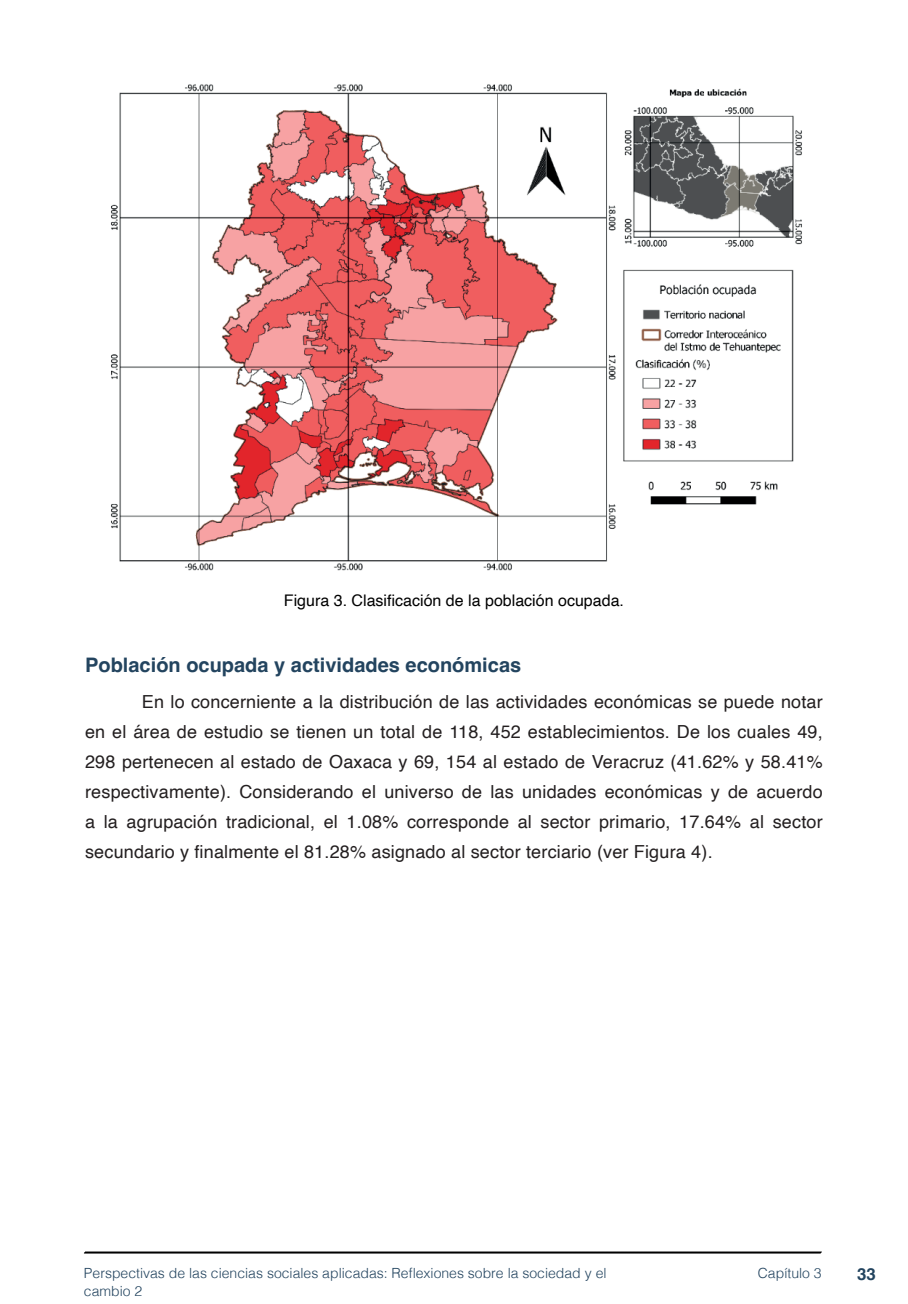
<style>
.page{position:relative;width:908px;height:1304px;background:#fff}
.page>*{position:absolute;margin:0;border:0;box-sizing:border-box;transform-origin:0 0}
.Subtitulo{font:700 20px "Helvetica";color:#23445f}
.txt{font:18px/30px "Helvetica";letter-spacing:.01em;color:#231f20;text-align:justify}
.t1{font:700 16.8px "Helvetica";color:#23445f}
.imagens_graf_tab{font:16px "Helvetica";color:#000}
.t2{font:300 14px/18px "Helvetica";color:#23445f}
</style>
<div class="page">
<svg style="left:84px;top:1251px;width:737px;height:3px;background:#515151"></svg>
<img style="left:110px;top:84px;width:692px;height:487px">
<p class="imagens_graf_tab" style="left:284px;top:588px;width:341px">Figura 3. Clasificación de la población ocupada.</p>
<p class="Subtitulo" style="left:85px;top:653px;width:437px">Población ocupada y actividades económicas</p>
<p class="txt" style="left:85px;top:687px;width:738px;text-indent:57px">En lo concerniente a la distribución de las actividades económicas se puede notar en el área de estudio se tienen un total de 118, 452 establecimientos. De los cuales 49, 298 pertenecen al estado de Oaxaca y 69, 154 al estado de Veracruz (41.62% y 58.41% respectivamente). Considerando el universo de las unidades económicas y de acuerdo a la agrupación tradicional, el 1.08% corresponde al sector primario, 17.64% al sector secundario y finalmente el 81.28% asignado al sector terciario (ver Figura 4).</p>
<p class="t2" style="left:84px;top:1263px;width:524px">Perspectivas de las ciencias sociales aplicadas: Reflexiones sobre la sociedad y el cambio 2</p>
<p class="t2" style="left:757px;top:1263px;width:65px">Capítulo 3</p>
<p class="t1" style="left:856px;top:1264px;width:20px">33</p>
</div>
